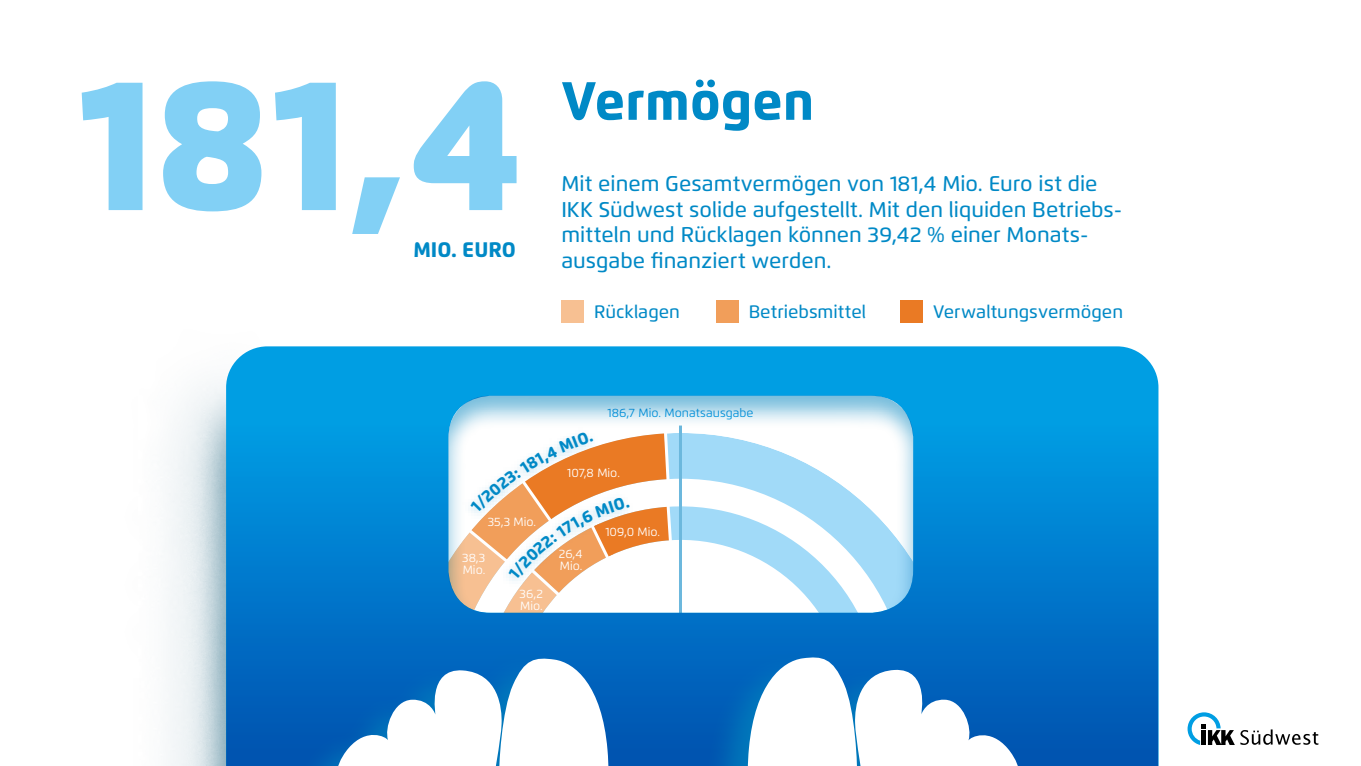
<style>
.page{position:relative;width:1361px;height:766px;background:#fff}
.page>*{position:absolute;margin:0;border:0;box-sizing:border-box;transform-origin:0 0}
.t1{font:900 187.65px "Flexo";color:#82d0f5}
.t2{font:800 53.7px "Flexo";color:#0089c6}
.t3{font:500 21.3px/25.5px "Flexo";color:#0089c6}
.t4{font:800 21px "Flexo";color:#0089c6}
.t5{font:500 18px "Flexo";color:#0089c6}
.t6{font:12px/12px "Flexo";color:#fff}
.t7{font:12px "Flexo";color:#009ee3}
</style>
<div class="page">
<svg style="left:1187px;top:712px;width:131px;height:32px"></svg>
<div style="left:561px;top:300px;width:22px;height:22px;background:#f7c092"></div>
<div style="left:900px;top:300px;width:22px;height:22px;background:#ea7a24"></div>
<div style="left:716px;top:300px;width:22px;height:22px;background:#f19e5a"></div>
<svg style="left:226px;top:346px;width:932px;height:419px;background:#028ad6"></svg>
<div style="left:703px;top:651px;width:400px;height:114px;background:#0084be;opacity:.75"></div>
<svg style="left:743px;top:655px;width:357px;height:110px"></svg>
<div style="left:211px;top:652px;width:402px;height:113px;background:#0084be;opacity:.75"></div>
<div style="left:435px;top:385px;width:491px;height:229px;background:#0084be;opacity:.54"></div>
<svg style="left:254px;top:414px;width:432px;height:351px"></svg>
<h1 class="t1" style="left:78px;top:29px;width:447px">181,4</h1>
<p class="t4" style="left:413px;top:236px;width:104px">MIO. EURO</p>
<h2 class="t2" style="left:561px;top:68px;width:254px">Vermögen</h2>
<p class="t3" style="left:561px;top:171px;width:559px">Mit einem Gesamtvermögen von 181,4 Mio. Euro ist die IKK Südwest solide aufgestellt. Mit den liquiden Betriebs&shy;mitteln und Rücklagen können 39,42 % einer Monats&shy;ausgabe finanziert werden.</p>
<p class="t5" style="left:594px;top:301px;width:87px">Rücklagen</p>
<p class="t5" style="left:748px;top:301px;width:119px">Betriebsmittel</p>
<p class="t5" style="left:933px;top:301px;width:192px">Verwaltungsvermögen</p>
<p class="t6" style="left:488px;top:516px;width:50px">35,3 Mio.</p>
<p class="t7" style="left:607px;top:405px;width:147px">186,7 Mio. Monatsausgabe</p>
<p class="t6" style="left:567px;top:466px;width:54px">107,8 Mio.</p>
<p class="t6" style="left:605px;top:525px;width:56px">109,0 Mio.</p>
<p class="t6" style="left:462px;top:551px;width:25px">38,3<br>Mio.</p>
<p class="t6" style="left:559px;top:547px;width:25px">26,4<br>Mio.</p>
<p class="t6" style="left:519px;top:587px;width:25px">36,2<br>Mio.</p>
</div>
